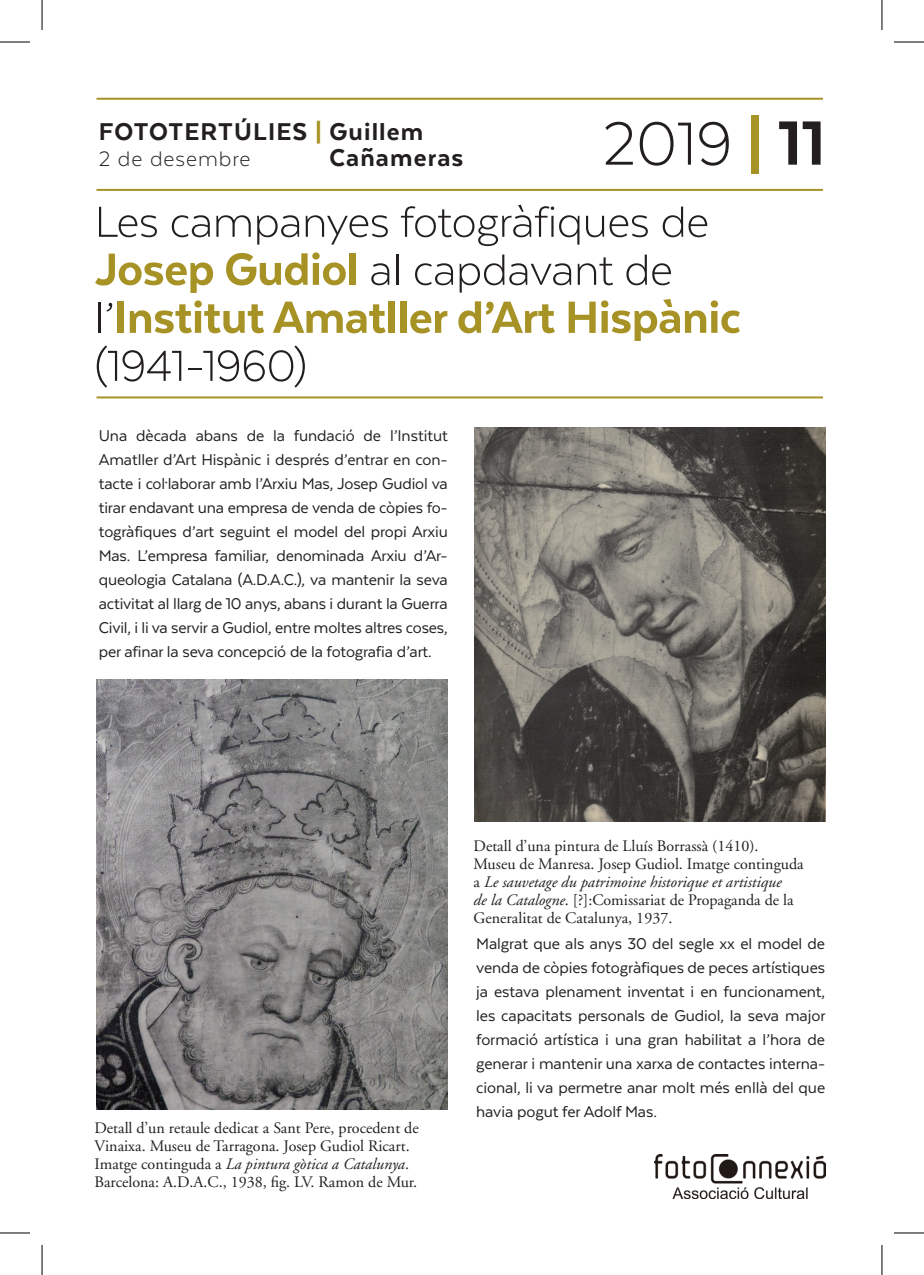
<style>
.page{position:relative;width:924px;height:1275px;background:#fff}
.page>*{position:absolute;margin:0;border:0;box-sizing:border-box;transform-origin:0 0}
.t1{font:300 70px "Texta";color:#231f20}
.t2{font:800 52px "Texta";letter-spacing:-.01em;color:#a79225}
.t3{font:300 50px/48px "Texta";letter-spacing:-.01em;color:#231f20}
.t4{font:800 28px "Texta";letter-spacing:.04em;color:#231f20}
.t5{font:300 24px "Texta";letter-spacing:.04em;color:#231f20}
.t6{font:18px/24px "Texta";letter-spacing:-.01em;color:#231f20;text-align:justify}
.t7{font:16px/18px "Adobe Garamond";color:#231f20}
.s1{color:#a79225}
.s2{font-weight:800;font-size:72px;color:#a79225}
.s3{font-weight:800;font-size:72px}
.s4{font-weight:800;font-size:52px;color:#a79225}
.s5{font-weight:300;font-size:50px;color:#231f20}
.s6{font-style:italic}
</style>
<div class="page">
<hr style="left:96px;top:98px;width:726px;height:2px;background:#a79225">
<hr style="left:96px;top:189px;width:726px;height:2px;background:#a79225">
<hr style="left:96px;top:396px;width:726px;height:2px;background:#a79225">
<img style="left:654px;top:1154px;width:170px;height:44px">
<img style="left:97px;top:680px;width:350px;height:429px">
<img style="left:474px;top:428px;width:350px;height:394px">
<hr style="left:0;top:42px;width:30px;height:1px;background:#000">
<hr style="left:893px;top:42px;width:30px;height:1px;background:#000">
<hr style="left:0;top:1232px;width:30px;height:1px;background:#000">
<hr style="left:893px;top:1232px;width:30px;height:1px;background:#000">
<hr style="left:42px;top:0;width:1px;height:30px;background:#000">
<hr style="left:42px;top:1245px;width:1px;height:30px;background:#000">
<hr style="left:881px;top:0;width:1px;height:30px;background:#000">
<hr style="left:881px;top:1245px;width:1px;height:30px;background:#000">
<h3 class="t4" style="left:99px;top:117px;width:326px">FOTOTERTÚLIES <span class="s1">|</span> Guillem</h3>
<h3 class="t5" style="left:99px;top:146px;width:153px">2 de desembre</h3>
<h3 class="t4" style="left:329px;top:143px;width:135px">Cañameras</h3>
<h1 class="t1" style="left:602px;top:108px;width:224px">2019 <span class="s2">|</span> <span class="s3">11</span></h1>
<h3 class="t3" style="left:94px;top:197px;width:616px">Les campanyes fotogràfiques de<br><span class="s4">Josep Gudiol</span> al capdavant de</h3>
<h2 class="t2" style="left:94px;top:290px;width:647px"><span class="s5">l’</span>Institut Amatller d’Art Hispànic</h2>
<h3 class="t3" style="left:94px;top:341px;width:214px">(1941-1960)</h3>
<p class="t6" style="left:99px;top:424px;width:350px">Una dècada abans de la fundació de l’Institut Amatller d’Art Hispànic i després d’entrar en con&shy;tacte i col·laborar amb l’Arxiu Mas, Josep Gudiol va tirar endavant una empresa de venda de còpies fo&shy;togràfiques d’art seguint el model del propi Arxiu Mas. L’empresa familiar, denominada Arxiu d’Ar&shy;queologia Catalana (A.D.A.C.), va mantenir la seva activitat al llarg de 10 anys, abans i durant la Guerra Civil, i li va servir a Gudiol, entre moltes altres coses, per afinar la seva concepció de la fotografia d’art.</p>
<p class="t7" style="left:94px;top:1119px;width:325px">Detall d’un retaule dedicat a Sant Pere, procedent de Vinaixa. Museu de Tarragona. Josep Gudiol Ricart.<br>Imatge continguda a <span class="s6">La pintura gòtica a Catalunya</span>.<br>Barcelona: A.D.A.C., 1938, fig. LV. Ramon de Mur.</p>
<p class="t7" style="left:473px;top:837px;width:331px">Detall d’una pintura de Lluís Borrassà (1410).<br>Museu de Manresa. Josep Gudiol. Imatge continguda a <span class="s6">Le sauvetage du patrimoine historique et artistique<br>de la Catalogne</span>. [?]:Comissariat de Propaganda de la Generalitat de Catalunya, 1937.</p>
<p class="t6" style="left:476px;top:931px;width:351px">Malgrat que als anys 30 del segle xx el model de venda de còpies fotogràfiques de peces artístiques ja estava plenament inventat i en funcionament, les capacitats personals de Gudiol, la seva major formació artística i una gran habilitat a l’hora de generar i mantenir una xarxa de contactes interna&shy;cional, li va permetre anar molt més enllà del que havia pogut fer Adolf Mas.</p>
</div>
